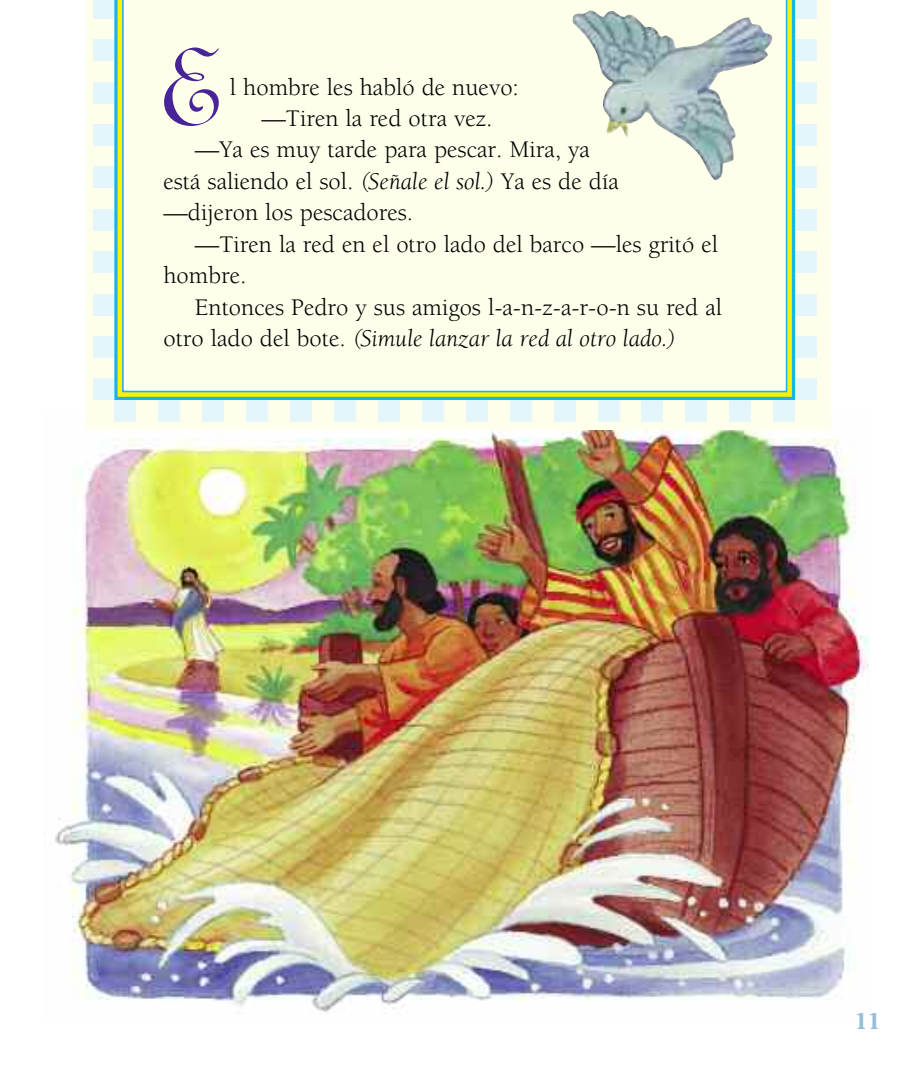
<style>
.page{position:relative;width:914px;height:1071px;background:#fff}
.page>*{position:absolute;margin:0;border:0;box-sizing:border-box;transform-origin:0 0}
.t1{font:123.02px "Linoscript";color:#482498}
.t2{font:24.5px "Berkeley";color:#000}
.t3{font:italic 24.5px "Berkeley";color:#000}
.t4{font:700 22.75px "Cheltenham";color:#96bed8}
.s1{font-style:italic}
.s2{font-style:normal}
</style>
<div class="page">
<img style="left:54px;top:412px;width:815px;height:602px">
<div style="left:87px;top:0;width:744px;height:430px;background:#fdffeb"></div>
<div style="left:114px;top:400px;width:22px;height:21px;background:#e5f5fc"></div>
<div style="left:158px;top:400px;width:22px;height:21px;background:#e5f5fc"></div>
<div style="left:202px;top:400px;width:22px;height:21px;background:#e5f5fc"></div>
<div style="left:246px;top:400px;width:22px;height:21px;background:#e5f5fc"></div>
<div style="left:290px;top:400px;width:21px;height:21px;background:#e5f5fc"></div>
<div style="left:334px;top:400px;width:21px;height:21px;background:#e5f5fc"></div>
<div style="left:378px;top:400px;width:21px;height:21px;background:#e5f5fc"></div>
<div style="left:422px;top:400px;width:21px;height:21px;background:#e5f5fc"></div>
<div style="left:466px;top:400px;width:21px;height:21px;background:#e5f5fc"></div>
<div style="left:510px;top:400px;width:21px;height:21px;background:#e5f5fc"></div>
<div style="left:554px;top:400px;width:21px;height:21px;background:#e5f5fc"></div>
<div style="left:597px;top:400px;width:22px;height:21px;background:#e5f5fc"></div>
<div style="left:641px;top:400px;width:22px;height:21px;background:#e5f5fc"></div>
<div style="left:685px;top:400px;width:22px;height:21px;background:#e5f5fc"></div>
<div style="left:729px;top:400px;width:22px;height:21px;background:#e5f5fc"></div>
<div style="left:773px;top:400px;width:22px;height:21px;background:#e5f5fc"></div>
<div style="left:93px;top:0;width:21px;height:19px;background:#e5f5fc"></div>
<div style="left:93px;top:40px;width:21px;height:21px;background:#e5f5fc"></div>
<div style="left:93px;top:82px;width:21px;height:21px;background:#e5f5fc"></div>
<div style="left:93px;top:124px;width:21px;height:22px;background:#e5f5fc"></div>
<div style="left:93px;top:167px;width:21px;height:21px;background:#e5f5fc"></div>
<div style="left:93px;top:209px;width:21px;height:22px;background:#e5f5fc"></div>
<div style="left:93px;top:251px;width:21px;height:22px;background:#e5f5fc"></div>
<div style="left:93px;top:294px;width:21px;height:21px;background:#e5f5fc"></div>
<div style="left:93px;top:336px;width:21px;height:22px;background:#e5f5fc"></div>
<div style="left:93px;top:379px;width:21px;height:21px;background:#e5f5fc"></div>
<div style="left:795px;top:0;width:21px;height:19px;background:#e5f5fc"></div>
<div style="left:795px;top:40px;width:21px;height:21px;background:#e5f5fc"></div>
<div style="left:795px;top:82px;width:21px;height:21px;background:#e5f5fc"></div>
<div style="left:795px;top:124px;width:21px;height:22px;background:#e5f5fc"></div>
<div style="left:795px;top:167px;width:21px;height:21px;background:#e5f5fc"></div>
<div style="left:795px;top:209px;width:21px;height:22px;background:#e5f5fc"></div>
<div style="left:795px;top:251px;width:21px;height:22px;background:#e5f5fc"></div>
<div style="left:795px;top:294px;width:21px;height:21px;background:#e5f5fc"></div>
<div style="left:795px;top:336px;width:21px;height:22px;background:#e5f5fc"></div>
<div style="left:795px;top:379px;width:21px;height:21px;background:#e5f5fc"></div>
<svg style="left:114px;top:0;width:681px;height:400px;background:#98d587"></svg>
<div style="left:126px;top:0;width:659px;height:390px;background:#fdffeb"></div>
<img style="left:572px;top:10px;width:200px;height:170px">
<h1 class="t1" style="left:161px;top:26px;width:63px">E</h1>
<p class="t2" style="left:230px;top:74px;width:290px">l hombre les habló de nuevo:</p>
<p class="t2" style="left:261px;top:105px;width:233px">—Tiren la red otra vez.</p>
<p class="t2" style="left:195px;top:137px;width:396px">—Ya es muy tarde para pescar. Mira, ya</p>
<p class="t2" style="left:163px;top:168px;width:457px">está saliendo el sol. <span class="s1">(Señale el sol.)</span> Ya es de día</p>
<p class="t2" style="left:163px;top:200px;width:251px">—dijeron los pescadores.</p>
<p class="t2" style="left:195px;top:231px;width:524px">—Tiren la red en el otro lado del barco —les gritó el</p>
<p class="t2" style="left:163px;top:263px;width:85px">hombre.</p>
<p class="t2" style="left:195px;top:294px;width:528px">Entonces Pedro y sus amigos l-a-n-z-a-r-o-n su red al</p>
<p class="t3" style="left:163px;top:326px;width:513px"><span class="s2">otro lado del bote.</span> (Simule lanzar la red al otro lado.)</p>
<p class="t4" style="left:854px;top:1007px;width:27px">11</p>
</div>
